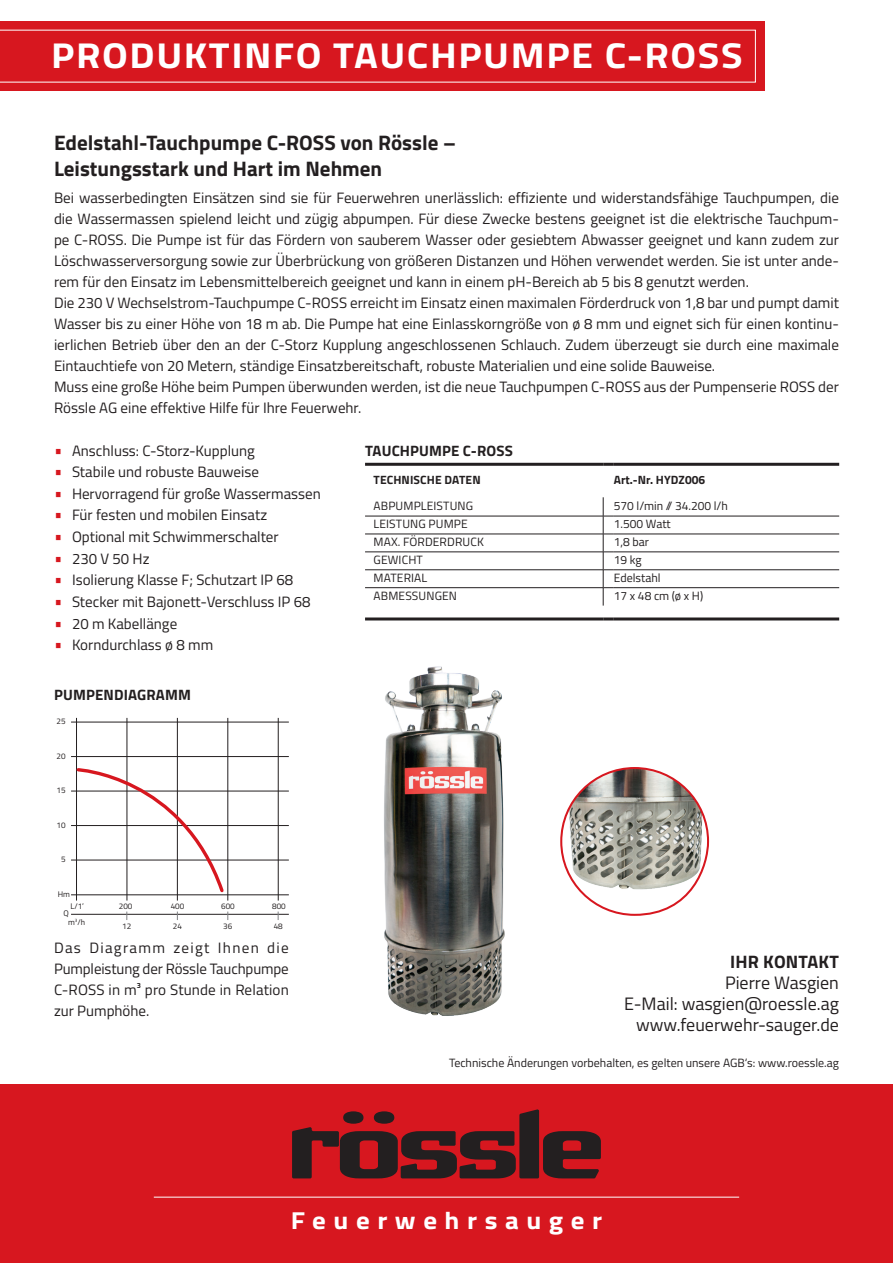
<style>
.page{position:relative;width:893px;height:1263px;background:#fff}
.page>*{position:absolute;margin:0;border:0;box-sizing:border-box;transform-origin:0 0}
.t1{font:700 36px "Titillium Web";letter-spacing:.04em;color:#fff;scale:1.1 1}
.t2{font:700 24.6px "Titillium Web";letter-spacing:.28em;color:#fff;scale:1.1 1}
.t3{font:700 21px/25.2px "Titillium Web";color:#231f20}
.t4{font:18px/21px "Titillium Web";color:#231f20;text-align:right}
.t5{font:700 18px "Titillium Web";letter-spacing:.01em;color:#231f20}
.t6{font:15px/21px "Titillium Web";color:#231f20}
.t7{font:700 15px "Titillium Web";letter-spacing:.01em;color:#231f20}
.t8{font:12px "Titillium Web";color:#231f20}
.t9{font:700 12px "Titillium Web";letter-spacing:.01em;color:#231f20}
.t10{font:8.1px/16.5px "Titillium Web";color:#231f20}
.s1{font-size:18px;color:#d7171f}
</style>
<div class="page">
<div style="left:0;top:1084px;width:893px;height:179px;background:#d7171f"></div>
<svg style="left:292px;top:1109px;width:309px;height:69px"></svg>
<hr style="left:154px;top:1197px;width:585px;height:1px;background:#fff">
<hr style="left:365px;top:516px;width:238px;height:1px;background:#231f20">
<hr style="left:614px;top:516px;width:225px;height:1px;background:#231f20">
<hr style="left:365px;top:534px;width:238px;height:1px;background:#231f20">
<hr style="left:614px;top:534px;width:225px;height:1px;background:#231f20">
<hr style="left:365px;top:552px;width:238px;height:1px;background:#231f20">
<hr style="left:614px;top:552px;width:225px;height:1px;background:#231f20">
<hr style="left:365px;top:569px;width:238px;height:1px;background:#231f20">
<hr style="left:614px;top:569px;width:225px;height:1px;background:#231f20">
<hr style="left:365px;top:587px;width:238px;height:1px;background:#231f20">
<svg style="left:603px;top:497px;width:11px;height:109px"></svg>
<hr style="left:614px;top:587px;width:225px;height:1px;background:#231f20">
<hr style="left:365px;top:463px;width:238px;height:3px;background:#231f20">
<svg style="left:603px;top:463px;width:11px;height:3px"></svg>
<hr style="left:614px;top:463px;width:225px;height:3px;background:#231f20">
<hr style="left:365px;top:617px;width:238px;height:3px;background:#231f20">
<svg style="left:603px;top:617px;width:11px;height:3px"></svg>
<hr style="left:614px;top:617px;width:225px;height:3px;background:#231f20">
<div style="left:0;top:21px;width:764px;height:70px;background:#d7171f"></div>
<svg style="left:0;top:30px;width:756px;height:52px"></svg>
<img style="left:384px;top:666px;width:121px;height:350px">
<img style="left:561px;top:768px;width:147px;height:133px">
<hr style="left:71px;top:722px;width:218px;height:1px;background:#231f20">
<hr style="left:76px;top:718px;width:1px;height:182px;background:#231f20">
<hr style="left:71px;top:894px;width:218px;height:1px;background:#231f20">
<hr style="left:71px;top:860px;width:218px;height:1px;background:#231f20">
<hr style="left:127px;top:718px;width:1px;height:182px;background:#231f20">
<hr style="left:71px;top:914px;width:218px;height:1px;background:#231f20">
<hr style="left:177px;top:718px;width:1px;height:182px;background:#231f20">
<hr style="left:228px;top:718px;width:1px;height:182px;background:#231f20">
<hr style="left:278px;top:718px;width:1px;height:182px;background:#231f20">
<hr style="left:71px;top:825px;width:218px;height:1px;background:#231f20">
<hr style="left:71px;top:791px;width:218px;height:1px;background:#231f20">
<hr style="left:71px;top:756px;width:218px;height:1px;background:#231f20">
<svg style="left:75px;top:766px;width:151px;height:129px"></svg>
<h1 class="t1" style="left:51px;top:28px;width:630px">PRODUKTINFO TAUCHPUMPE C-ROSS</h1>
<h3 class="t3" style="left:54px;top:129px;width:403px">Edelstahl-Tauchpumpe C-ROSS von Rössle –<br>Leistungsstark und Hart im Nehmen</h3>
<p class="t6" style="left:54px;top:187px;width:787px">Bei wasserbedingten Einsätzen sind sie für Feuerwehren unerlässlich: effiziente und widerstandsfähige Tauchpumpen, die die Wassermassen spielend leicht und zügig abpumpen. Für diese Zwecke bestens geeignet ist die elektrische Tauchpum&shy;pe C-ROSS. Die Pumpe ist für das Fördern von sauberem Wasser oder gesiebtem Abwasser geeignet und kann zudem zur Löschwasserversorgung sowie zur Überbrückung von größeren Distanzen und Höhen verwendet werden. Sie ist unter ande&shy;rem für den Einsatz im Lebensmittelbereich geeignet und kann in einem pH-Bereich ab 5 bis 8 genutzt werden.<br>Die 230 V Wechselstrom-Tauchpumpe C-ROSS erreicht im Einsatz einen maximalen Förderdruck von 1,8 bar und pumpt damit Wasser bis zu einer Höhe von 18 m ab. Die Pumpe hat eine Einlasskorngröße von ø 8 mm und eignet sich für einen kontinu&shy;ierlichen Betrieb über den an der C-Storz Kupplung angeschlossenen Schlauch. Zudem überzeugt sie durch eine maximale Eintauchtiefe von 20 Metern, ständige Einsatzbereitschaft, robuste Materialien und eine solide Bauweise.<br>Muss eine große Höhe beim Pumpen überwunden werden, ist die neue Tauchpumpen C-ROSS aus der Pumpenserie ROSS der Rössle AG eine effektive Hilfe für Ihre Feuerwehr.</p>
<p class="t6" style="left:54px;top:439px;width:202px"><span class="s1">•</span> Anschluss: C-Storz-Kupplung</p>
<p class="t6" style="left:54px;top:461px;width:206px"><span class="s1">•</span> Stabile und robuste Bauweise</p>
<p class="t6" style="left:54px;top:482px;width:268px"><span class="s1">•</span> Hervorragend für große Wassermassen</p>
<p class="t6" style="left:54px;top:504px;width:215px"><span class="s1">•</span> Für festen und mobilen Einsatz</p>
<p class="t6" style="left:54px;top:526px;width:226px"><span class="s1">•</span> Optional mit Schwimmerschalter</p>
<p class="t6" style="left:54px;top:547px;width:97px"><span class="s1">•</span> 230 V 50 Hz</p>
<p class="t6" style="left:54px;top:569px;width:241px"><span class="s1">•</span> Isolierung Klasse F; Schutzart IP 68</p>
<p class="t6" style="left:54px;top:590px;width:258px"><span class="s1">•</span> Stecker mit Bajonett-Verschluss IP 68</p>
<p class="t6" style="left:54px;top:612px;width:125px"><span class="s1">•</span> 20 m Kabellänge</p>
<p class="t6" style="left:54px;top:634px;width:161px"><span class="s1">•</span> Korndurchlass ø 8 mm</p>
<p class="t7" style="left:365px;top:439px;width:149px">TAUCHPUMPE C-ROSS</p>
<p class="t9" style="left:374px;top:470px;width:109px">TECHNISCHE DATEN</p>
<p class="t9" style="left:614px;top:470px;width:93px">Art.-Nr. HYDZ006</p>
<p class="t8" style="left:374px;top:497px;width:101px">ABPUMPLEISTUNG</p>
<p class="t8" style="left:614px;top:497px;width:116px">570 l/min // 34.200 l/h</p>
<p class="t8" style="left:374px;top:515px;width:96px">LEISTUNG PUMPE</p>
<p class="t8" style="left:614px;top:515px;width:58px">1.500 Watt</p>
<p class="t8" style="left:374px;top:533px;width:112px">MAX. FÖRDERDRUCK</p>
<p class="t8" style="left:614px;top:533px;width:37px">1,8 bar</p>
<p class="t8" style="left:374px;top:551px;width:51px">GEWICHT</p>
<p class="t8" style="left:614px;top:551px;width:29px">19 kg</p>
<p class="t8" style="left:374px;top:569px;width:55px">MATERIAL</p>
<p class="t8" style="left:614px;top:569px;width:48px">Edelstahl</p>
<p class="t8" style="left:374px;top:587px;width:85px">ABMESSUNGEN</p>
<p class="t8" style="left:614px;top:587px;width:91px">17 x 48 cm (ø x H)</p>
<p class="t7" style="left:54px;top:684px;width:138px">PUMPENDIAGRAMM</p>
<p class="t10" style="left:56px;top:712px;width:11px">25</p>
<p class="t10" style="left:56px;top:747px;width:11px">20</p>
<p class="t10" style="left:56px;top:782px;width:11px">15</p>
<p class="t10" style="left:56px;top:816px;width:11px">10</p>
<p class="t10" style="left:61px;top:851px;width:6px">5</p>
<p class="t10" style="left:58px;top:886px;width:14px">Hm</p>
<p class="t10" style="left:64px;top:905px;width:7px">Q</p>
<p class="t10" style="left:68px;top:897px;width:19px">L/1’ m<sup>3</sup>/h</p>
<p class="t10" style="left:119px;top:897px;width:15px">200</p>
<p class="t10" style="left:122px;top:918px;width:11px">12</p>
<p class="t10" style="left:171px;top:897px;width:15px">400</p>
<p class="t10" style="left:173px;top:918px;width:11px">24</p>
<p class="t10" style="left:221px;top:897px;width:15px">600</p>
<p class="t10" style="left:223px;top:918px;width:11px">36</p>
<p class="t10" style="left:272px;top:897px;width:15px">800</p>
<p class="t10" style="left:274px;top:918px;width:11px">48</p>
<p class="t6" style="left:54px;top:936px;width:236px;text-align:justify">Das Diagramm zeigt Ihnen die Pumpleistung der Rössle Tauchpumpe C-ROSS in m³ pro Stunde in Relation zur Pumphöhe.</p>
<p class="t5" style="left:730px;top:948px;width:110px">IHR KONTAKT</p>
<p class="t4" style="left:624px;top:971px;width:216px">Pierre Wasgien<br>E-Mail: wasgien@roessle.ag www.feuerwehr-sauger.de</p>
<p class="t8" style="left:449px;top:1054px;width:391px">Technische Änderungen vorbehalten, es gelten unsere AGB‘s: www.roessle.ag</p>
<h2 class="t2" style="left:291px;top:1201px;width:285px">Feuerwehrsauger</h2>
</div>
